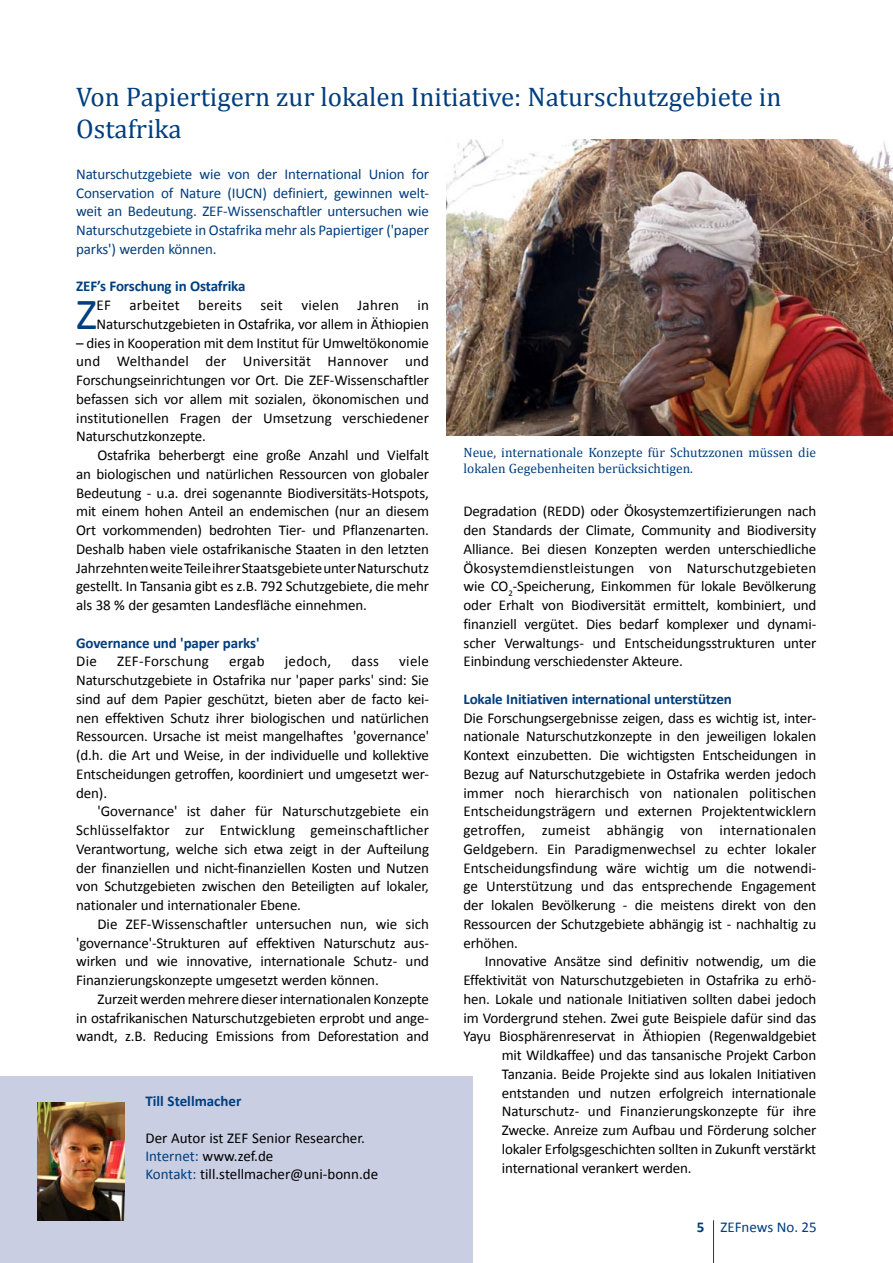
<style>
.page{position:relative;width:893px;height:1263px;background:#fff}
.page>*{position:absolute;margin:0;border:0;box-sizing:border-box;transform-origin:0 0}
.ZEFnews_BodyText_ers{font:44.55px "Calibri";color:#003e7e}
.ZEFnews_Ü1{font:27px/32.4px "Cambria";color:#003e7e}
.ZEFnews_BodyText{font:15px/18.8px "Calibri";letter-spacing:-.01em;color:#000;text-align:justify}
.ZEFnews_BodyText_ers-2{font:15px/18.8px "Calibri";letter-spacing:-.01em;color:#000;text-align:justify}
.ZEFnews_Einleitung{font:15px/18.8px "Calibri";letter-spacing:-.01em;color:#003e7e;text-align:justify}
.ZEFnews_Ü2{font:700 15px "Calibri";letter-spacing:-.01em;color:#003e7e}
.ZEFnews_BodyText_ers-3{font:15px "Calibri";letter-spacing:.02em;color:#000}
.ZEFnews_BU{font:13.5px/16.2px "Cambria";color:#003e7e}
.s1{color:#003e7e}
.s2{font-weight:700}
</style>
<div class="page">
<hr style="left:713px;top:1220px;width:1px;height:43px;background:#003e7e">
<img style="left:446px;top:140px;width:447px;height:295px">
<div style="left:0;top:1076px;width:472px;height:187px;background:#c9cee2"></div>
<img style="left:37px;top:1102px;width:87px;height:118px">
<p class="ZEFnews_Ü1" style="left:76px;top:80px;width:707px">Von Papiertigern zur lokalen Initiative: Naturschutzgebiete in<br>Ostafrika</p>
<p class="ZEFnews_Einleitung" style="left:76px;top:164px;width:354px">Naturschutzgebiete wie von der International Union for Conservation of Nature (IUCN) definiert, gewinnen welt&shy;weit an Bedeutung. ZEF-Wissenschaftler untersuchen wie Naturschutzgebiete in Ostafrika mehr als Papiertiger ('paper parks') werden können.</p>
<p class="ZEFnews_Ü2" style="left:76px;top:277px;width:171px">ZEF’s Forschung in Ostafrika</p>
<p class="ZEFnews_BodyText_ers" style="left:76px;top:286px;width:22px">Z</p>
<p class="ZEFnews_BodyText_ers-2" style="left:97px;top:295px;width:334px">EF arbeitet bereits seit vielen Jahren in<br>Naturschutzgebieten in Ostafrika, vor allem in Äthiopien</p>
<p class="ZEFnews_BodyText_ers-2" style="left:76px;top:332px;width:354px">– dies in Kooperation mit dem Institut für Umweltökonomie und Welthandel der Universität Hannover und Forschungseinrichtungen vor Ort. Die ZEF-Wissenschaftler befassen sich vor allem mit sozialen, ökonomischen und institutionellen Fragen der Umsetzung verschiedener Naturschutzkonzepte.</p>
<p class="ZEFnews_BodyText" style="left:76px;top:445px;width:354px;text-indent:21px">Ostafrika beherbergt eine große Anzahl und Vielfalt an biologischen und natürlichen Ressourcen von globaler Bedeutung - u.a. drei sogenannte Biodiversitäts-Hotspots, mit einem hohen Anteil an endemischen (nur an diesem Ort vorkommenden) bedrohten Tier- und Pflanzenarten.<br>Deshalb haben viele ostafrikanische Staaten in den letzten Jahrzehnten weite Teile ihrer Staatsgebiete unter Naturschutz gestellt. In Tansania gibt es z.B. 792 Schutzgebiete, die mehr als 38 % der gesamten Landesfläche einnehmen.</p>
<p class="ZEFnews_Ü2" style="left:76px;top:633px;width:185px">Governance und 'paper parks'</p>
<p class="ZEFnews_BodyText_ers-2" style="left:76px;top:651px;width:22px">Die</p>
<p class="ZEFnews_BodyText_ers-3" style="left:117px;top:652px;width:93px">ZEF-Forschung</p>
<p class="ZEFnews_BodyText_ers-2" style="left:229px;top:651px;width:37px">ergab</p>
<p class="ZEFnews_BodyText_ers-2" style="left:285px;top:651px;width:48px">jedoch,</p>
<p class="ZEFnews_BodyText_ers-2" style="left:351px;top:651px;width:29px">dass</p>
<p class="ZEFnews_BodyText_ers-2" style="left:76px;top:651px;width:354px;text-indent:323px">viele Naturschutzgebiete in Ostafrika nur 'paper parks' sind: Sie sind auf dem Papier geschützt, bieten aber de facto kei&shy;nen effektiven Schutz ihrer biologischen und natürlichen Ressourcen. Ursache ist meist mangelhaftes 'governance' (d.h. die Art und Weise, in der individuelle und kollektive Entscheidungen getroffen, koordiniert und umgesetzt wer&shy;den).</p>
<p class="ZEFnews_BodyText" style="left:76px;top:801px;width:354px;text-indent:21px">'Governance' ist daher für Naturschutzgebiete ein Schlüsselfaktor zur Entwicklung gemeinschaftlicher Verantwortung, welche sich etwa zeigt in der Aufteilung der finanziellen und nicht-finanziellen Kosten und Nutzen von Schutzgebieten zwischen den Beteiligten auf lokaler, nationaler und internationaler Ebene.</p>
<p class="ZEFnews_BodyText" style="left:76px;top:914px;width:354px;text-indent:21px">Die ZEF-Wissenschaftler untersuchen nun, wie sich 'governance'-Strukturen auf effektiven Naturschutz aus&shy;wirken und wie innovative, internationale Schutz- und Finanzierungskonzepte umgesetzt werden können.</p>
<p class="ZEFnews_BodyText" style="left:76px;top:989px;width:354px;text-indent:21px">Zurzeit werden mehrere dieser internationalen Konzepte in ostafrikanischen Naturschutzgebieten erprobt und ange&shy;wandt, z.B. Reducing Emissions from Deforestation and</p>
<p class="ZEFnews_Ü2" style="left:145px;top:1091px;width:98px">Till Stellmacher</p>
<p class="ZEFnews_BodyText_ers-2" style="left:145px;top:1128px;width:221px">Der Autor ist ZEF Senior Researcher.</p>
<p class="ZEFnews_BodyText_ers-2" style="left:145px;top:1146px;width:129px"><span class="s1">Internet:</span> www.zef.de</p>
<p class="ZEFnews_BodyText_ers-2" style="left:145px;top:1164px;width:234px"><span class="s1">Kontakt:</span> till.stellmacher@uni-bonn.de</p>
<p class="ZEFnews_BU" style="left:463px;top:444px;width:354px">Neue, internationale Konzepte für Schutzzonen müssen die lokalen Gegebenheiten berücksichtigen.</p>
<p class="ZEFnews_BodyText" style="left:463px;top:501px;width:354px">Degradation (REDD) oder Ökosystemzertifizierungen nach den Standards der Climate, Community and Biodiversity Alliance. Bei diesen Konzepten werden unterschiedliche Ökosystemdienstleistungen von Naturschutzgebieten wie CO<sub>2</sub>-Speicherung, Einkommen für lokale Bevölkerung oder Erhalt von Biodiversität ermittelt, kombiniert, und finanziell vergütet. Dies bedarf komplexer und dynami&shy;scher Verwaltungs- und Entscheidungsstrukturen unter Einbindung verschiedenster Akteure.</p>
<p class="ZEFnews_Ü2" style="left:463px;top:690px;width:270px">Lokale Initiativen international unterstützen</p>
<p class="ZEFnews_BodyText_ers-2" style="left:463px;top:707px;width:354px">Die Forschungsergebnisse zeigen, dass es wichtig ist, inter&shy;nationale Naturschutzkonzepte in den jeweiligen lokalen Kontext einzubetten. Die wichtigsten Entscheidungen in Bezug auf Naturschutzgebiete in Ostafrika werden jedoch immer noch hierarchisch von nationalen politischen Entscheidungsträgern und externen Projektentwicklern getroffen, zumeist abhängig von internationalen Geldgebern. Ein Paradigmenwechsel zu echter lokaler Entscheidungsfindung wäre wichtig um die notwendi&shy;ge Unterstützung und das entsprechende Engagement der lokalen Bevölkerung - die meistens direkt von den Ressourcen der Schutzgebiete abhängig ist - nachhaltig zu erhöhen.</p>
<p class="ZEFnews_BodyText" style="left:485px;top:951px;width:333px">Innovative Ansätze sind definitiv notwendig, um die</p>
<p class="ZEFnews_BodyText" style="left:463px;top:970px;width:354px">Effektivität von Naturschutzgebieten in Ostafrika zu erhö-</p>
<p class="ZEFnews_BodyText" style="left:463px;top:989px;width:354px">hen. Lokale und nationale Initiativen sollten dabei jedoch</p>
<p class="ZEFnews_BodyText" style="left:463px;top:1007px;width:354px">im Vordergrund stehen. Zwei gute Beispiele dafür sind das</p>
<p class="ZEFnews_BodyText" style="left:463px;top:1026px;width:354px">Yayu Biosphärenreservat in Äthiopien (Regenwaldgebiet</p>
<p class="ZEFnews_BodyText" style="left:502px;top:1045px;width:316px">mit Wildkaffee) und das tansanische Projekt Carbon</p>
<p class="ZEFnews_BodyText" style="left:502px;top:1064px;width:316px">Tanzania. Beide Projekte sind aus lokalen Initiativen</p>
<p class="ZEFnews_BodyText" style="left:502px;top:1082px;width:316px">entstanden und nutzen erfolgreich internationale</p>
<p class="ZEFnews_BodyText" style="left:502px;top:1101px;width:316px">Naturschutz- und Finanzierungskonzepte für ihre</p>
<p class="ZEFnews_BodyText" style="left:502px;top:1120px;width:316px">Zwecke. Anreize zum Aufbau und Förderung solcher</p>
<p class="ZEFnews_BodyText" style="left:502px;top:1139px;width:316px">lokaler Erfolgsgeschichten sollten in Zukunft verstärkt</p>
<p class="ZEFnews_BodyText" style="left:502px;top:1157px;width:191px">international verankert werden.</p>
<p class="ZEFnews_Einleitung" style="left:697px;top:1216px;width:121px"><span class="s2">5</span> ZEFnews No. 25</p>
</div>
